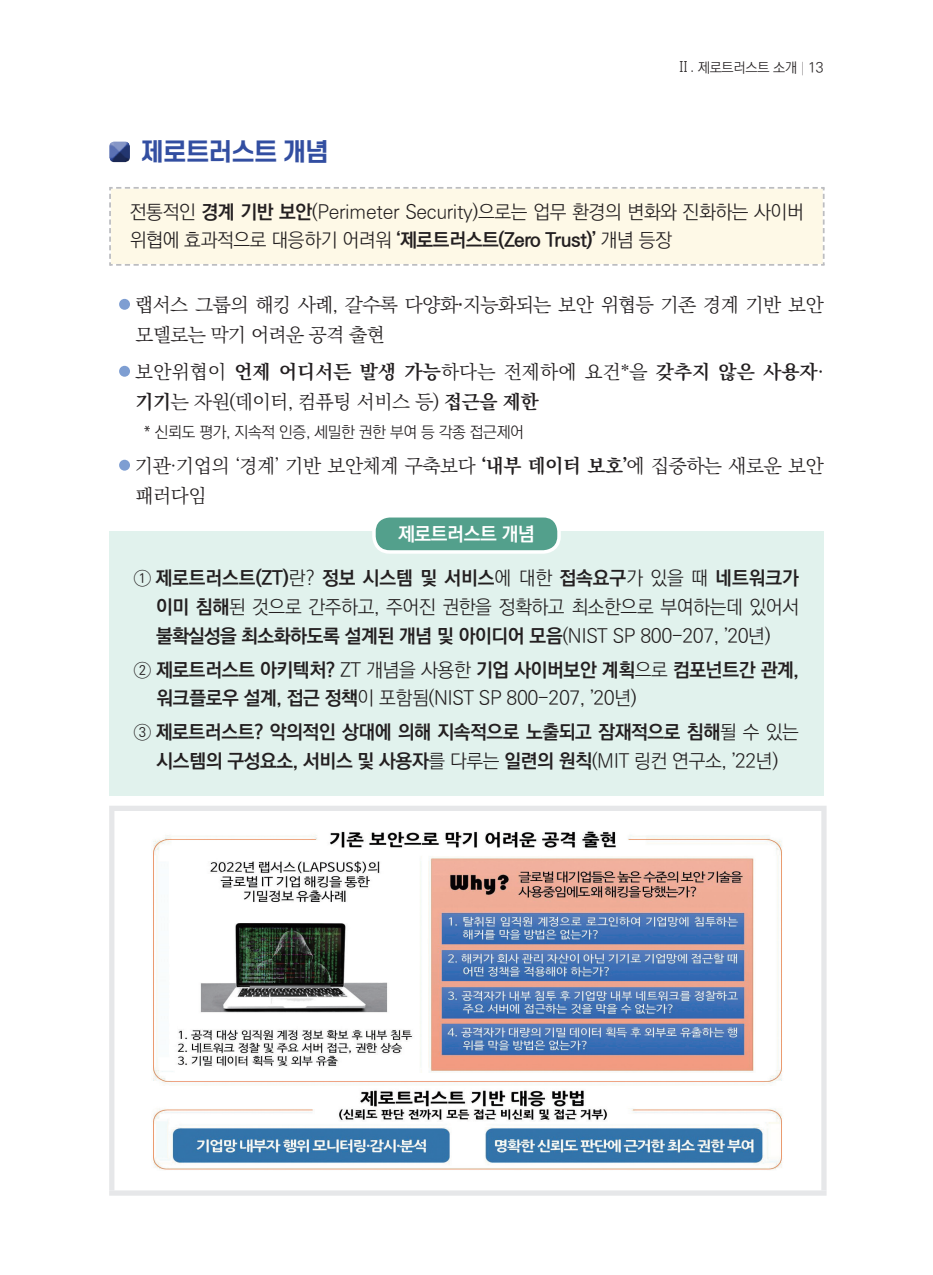
<style>
.page{position:relative;width:933px;height:1275px;background:#fff}
.page>*{position:absolute;margin:0;border:0;box-sizing:border-box;transform-origin:0 0}
.t1{font:700 24.5px "S Core Dream 6";letter-spacing:-.06em;color:#324ea1}
.t2{font:19.25px/28.9px "Ko Pub World Dotum PL";letter-spacing:-.02em;color:#231f20}
.t3{font:19.25px/28.9px "Ko Pub World Dotum PB";letter-spacing:-.02em;color:#231f20}
.t4{font:19.25px/29.8px "Ko Pub World Batang PL";letter-spacing:-.025em;color:#231f20}
.t5{font:19.25px "Ko Pub World Dotum PB";letter-spacing:-.02em;color:#fff}
.t6{font:15.75px "Ko Pub World Dotum PL";letter-spacing:-.02em;color:#231f20}
.t7{font:14px "Ko Pub World Dotum PL";letter-spacing:-.02em;color:#231f20}
.s1{font-family:"S Core Dream 3";font-weight:300}
.s2{font-family:"S Core Dream 1";font-weight:100}
.s3{font-family:"Ko Pub World Dotum PB"}
.s4{font-family:"Ko Pub World Batang PB"}
.s5{font-family:"Ko Pub World Dotum PL"}
</style>
<div class="page">
<div style="left:109px;top:141px;width:23px;height:21px;background:#231f20;opacity:.75"></div>
<div style="left:109px;top:187px;width:716px;height:79px;background:#fef9e7"></div>
<div style="left:119px;top:299px;width:11px;height:11px;background:#7e9ed2;border-radius:50%"></div>
<div style="left:119px;top:366px;width:11px;height:11px;background:#7e9ed2;border-radius:50%"></div>
<div style="left:119px;top:460px;width:11px;height:11px;background:#7e9ed2;border-radius:50%"></div>
<div style="left:109px;top:531px;width:714px;height:265px;background:#e1f2ed"></div>
<div style="left:374px;top:516px;width:185px;height:36px;background:#53a08c;border-radius:16px"></div>
<div style="left:372px;top:514px;width:189px;height:40px;border:4px solid #fff;border-radius:16px"></div>
<div style="left:109px;top:806px;width:717px;height:5px;background:#e6e7e9"></div>
<div style="left:109px;top:811px;width:5px;height:379px;background:#e6e7e9"></div>
<div style="left:821px;top:811px;width:5px;height:379px;background:#e6e7e9"></div>
<div style="left:109px;top:1190px;width:717px;height:6px;background:#e6e7e9"></div>
<img style="left:153px;top:831px;width:629px;height:339px">
<p class="t7" style="left:677px;top:58px;width:148px"><span class="s1">Ⅱ.</span> 제로트러스트 소개 <span class="s2">|</span> 13</p>
<p class="t1" style="left:140px;top:134px;width:191px">제로트러스트 개념</p>
<p class="t2" style="left:130px;top:199px;width:675px;line-height:28px">전통적인 <span class="s3">경계 기반 보안</span>(Perimeter Security)으로는 업무 환경의 변화와 진화하는 사이버 위협에 효과적으로 대응하기 어려워 <span class="s3">‘제로트러스트(Zero Trust)’</span> 개념 등장</p>
<p class="t4" style="left:135px;top:290px;width:690px">랩서스 그룹의 해킹 사례, 갈수록 다양화<span class="s3">·</span>지능화되는 보안 위협등 기존 경계 기반 보안 모델로는 막기 어려운 공격 출현</p>
<p class="t4" style="left:135px;top:357px;width:690px">보안위협이 <span class="s4">언제 어디서든 발생 가능</span>하다는 전제하에 요건*을 <span class="s4">갖추지 않은 사용자· 기기</span>는 자원(데이터, 컴퓨팅 서비스 등) <span class="s4">접근을 제한</span></p>
<p class="t6" style="left:144px;top:421px;width:381px">* 신뢰도 평가, 지속적 인증, 세밀한 권한 부여 등 각종 접근제어</p>
<p class="t4" style="left:135px;top:451px;width:690px">기관·기업의 ‘경계’ 기반 보안체계 구축보다 <span class="s4">‘내부 데이터 보호’</span>에 집중하는 새로운 보안 패러다임</p>
<p class="t5" style="left:398px;top:520px;width:138px">제로트러스트 개념</p>
<p class="t2" style="left:156px;top:564px;width:644px;text-align:justify;text-indent:-22px">① <span class="s3">제로트러스트(ZT)</span>란? <span class="s3">정보 시스템 및 서비스</span>에 대한 <span class="s3">접속요구</span>가 있을 때 <span class="s3">네트워크가 이미 침해</span>된 것으로 간주하고, 주어진 권한을 정확하고 최소한으로 부여하는데 있어서 <span class="s3">불확실성을 최소화하도록 설계된 개념 및 아이디어 모음</span>(NIST SP 800-207, ’20년)</p>
<p class="t3" style="left:156px;top:656px;width:644px;text-indent:-23px"><span class="s5">②</span> 제로트러스트 아키텍처? <span class="s5">ZT 개념을 사용한</span> 기업 사이버보안 계획<span class="s5">으로</span> 컴포넌트간 관계, 워크플로우 설계, 접근 정책<span class="s5">이 포함됨(NIST SP 800-207, ’20년)</span></p>
<p class="t3" style="left:134px;top:719px;width:666px;text-align:center"><span class="s5">③</span> 제로트러스트? 악의적인 상대에 의해 지속적으로 노출되고 잠재적으로 침해<span class="s5">될 수 있는 </span>시스템의 구성요소, 서비스 및 사용자<span class="s5">를 다루는</span> 일련의 원칙<span class="s5">(MIT 링컨 연구소, ’22년)</span></p>
</div>
